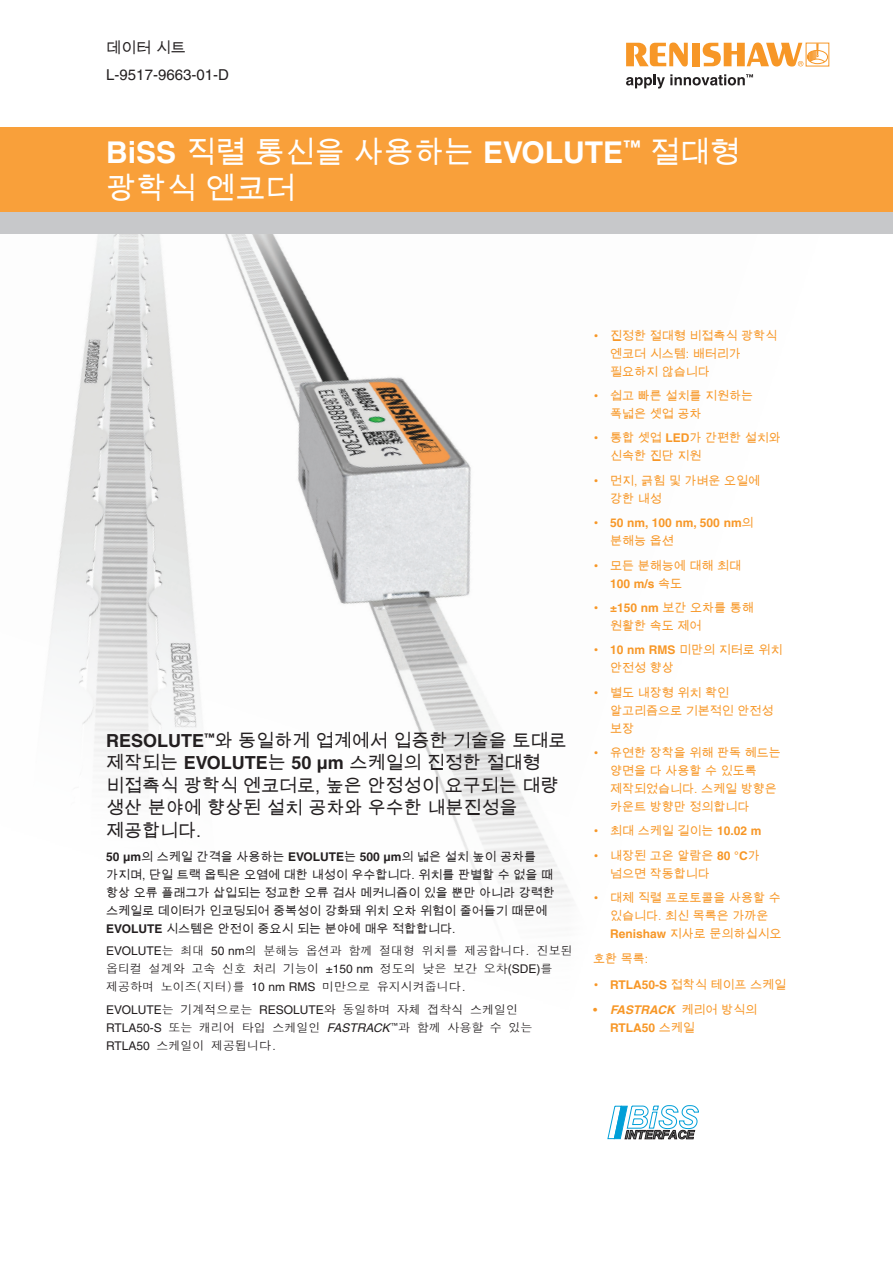
<style>
.page{position:relative;width:893px;height:1263px;background:#fff}
.page>*{position:absolute;margin:0;border:0;box-sizing:border-box;transform-origin:0 0}
.Title__dotumche{font:30px/36px "Arial Unicode MS";color:#fff}
.Subhead_12pt__dotumc{font:18px/22.5px "Arial Unicode MS";color:#231f20}
.Subhead_10pt{font:15px "Helvetica LT Pro";color:#231f20}
.Subhead_10pt__dotumc{font:15px "Arial Unicode MS";color:#231f20}
.No_bullet_Orange_8pt{font:12px/18px "Arial Unicode MS";color:#f79727}
.Text_8pt__dotumche{font:12px/18px "Dotum Che";color:#231f20}
.Text_8pt__dotumche-2{font:12px/18px "Arial Unicode MS";color:#231f20}
.t1{font:700 12px/18px "Helvetica LT Pro";color:#f79727}
.s1{font-family:"Helvetica LT Pro";font-weight:700}
.s2{font-family:"Helvetica LT Pro"}
.s3{font-family:"Helvetica LT Pro";font-style:italic}
.s4{font-family:"Dotum Che"}
.s5{font-family:"Dotum Che";font-weight:400}
.s6{font-family:"Arial Unicode MS";font-weight:400}
.s7{font-family:"Helvetica LT Pro";font-weight:700;font-style:italic}
</style>
<div class="page">
<img style="left:48px;top:234px;width:525px;height:673px">
<div style="left:0;top:128px;width:893px;height:85px;background:#f9a03a"></div>
<div style="left:0;top:213px;width:893px;height:21px;background:#c7c8ca"></div>
<svg style="left:626px;top:43px;width:62px;height:24px"></svg>
<div style="left:692px;top:43px;width:8px;height:23px;background:#f79727"></div>
<svg style="left:703px;top:43px;width:125px;height:24px"></svg>
<svg style="left:626px;top:74px;width:127px;height:14px"></svg>
<svg style="left:607px;top:1105px;width:92px;height:34px"></svg>
<p class="Subhead_10pt__dotumc" style="left:106px;top:37px;width:81px">데이터 시트</p>
<p class="Subhead_10pt" style="left:106px;top:66px;width:124px">L-9517-9663-01-D</p>
<p class="Title__dotumche" style="left:106px;top:134px;width:635px"><span class="s1">BiSS</span> 직렬 통신을 사용하는 <span class="s1">EVOLUTE</span><sup>™</sup> 절대형 광학식 엔코더</p>
<p class="Subhead_12pt__dotumc" style="left:106px;top:729px;width:462px"><span class="s1">RESOLUTE</span><sup>™</sup>와 동일하게 업계에서 입증한 기술을 토대로 제작되는 <span class="s1">EVOLUTE</span>는 <span class="s1">50 μm</span> 스케일의 진정한 절대형 비접촉식 광학식 엔코더로, 높은 안정성이 요구되는 대량 생산 분야에 향상된 설치 공차와 우수한 내분진성을 제공합니다.</p>
<p class="Text_8pt__dotumche-2" style="left:106px;top:847px;width:450px"><span class="s1">50 µm</span>의 스케일 간격을 사용하는 <span class="s1">EVOLUTE</span>는 <span class="s1">500 µm</span>의 넓은 설치 높이 공차를 가지며, 단일 트랙 옵틱은 오염에 대한 내성이 우수합니다. 위치를 판별할 수 없을 때 항상 오류 플래그가 삽입되는 정교한 오류 검사 메커니즘이 있을 뿐만 아니라 강력한 스케일로 데이터가 인코딩되어 중복성이 강화돼 위치 오차 위험이 줄어들기 때문에 <span class="s1">EVOLUTE</span> 시스템은 안전이 중요시 되는 분야에 매우 적합합니다.</p>
<p class="Text_8pt__dotumche" style="left:106px;top:942px;width:468px"><span class="s2">EVOLUTE</span>는 최대 <span class="s2">50 nm</span>의 분해능 옵션과 함께 절대형 위치를 제공합니다. 진보된 옵티컬 설계와 고속 신호 처리 기능이 <span class="s2">±150 nm</span> 정도의 낮은 보간 오차<span class="s2">(SDE)</span>를 제공하며 노이즈(지터)를 <span class="s2">10 nm RMS</span> 미만으로 유지시켜줍니다.</p>
<p class="Text_8pt__dotumche" style="left:106px;top:1000px;width:428px"><span class="s2">EVOLUTE</span>는 기계적으로는 <span class="s2">RESOLUTE</span>와 동일하며 자체 접착식 스케일인<br><span class="s2">RTLA50-S</span> 또는 캐리어 타입 스케일인 <span class="s3">FASTRACK</span> <sup>™</sup>과 함께 사용할 수 있는<br><span class="s2">RTLA50</span> 스케일이 제공됩니다.</p>
<p class="No_bullet_Orange_8pt" style="left:610px;top:326px;width:169px;text-indent:-17px"><span class="s4">•</span> 진정한 절대형 비접촉식 광학식 엔코더 시스템: 배터리가 필요하지 않습니다</p>
<p class="No_bullet_Orange_8pt" style="left:610px;top:386px;width:145px;text-indent:-17px"><span class="s4">•</span> 쉽고 빠른 설치를 지원하는 폭넓은 셋업 공차</p>
<p class="No_bullet_Orange_8pt" style="left:610px;top:429px;width:172px;text-indent:-17px"><span class="s4">•</span> 통합 셋업 <span class="s1">LED</span>가 간편한 설치와 신속한 진단 지원</p>
<p class="No_bullet_Orange_8pt" style="left:610px;top:471px;width:152px;text-indent:-17px"><span class="s4">•</span> 먼지, 긁힘 및 가벼운 오일에 강한 내성</p>
<p class="t1" style="left:610px;top:514px;width:145px;text-indent:-17px"><span class="s5">•</span> 50 nm, 100 nm, 500 nm<span class="s6">의 분해능 옵션</span></p>
<p class="No_bullet_Orange_8pt" style="left:610px;top:556px;width:133px;text-indent:-17px"><span class="s4">•</span> 모든 분해능에 대해 최대<br><span class="s1">100 m/s</span> 속도</p>
<p class="No_bullet_Orange_8pt" style="left:610px;top:598px;width:145px;text-indent:-17px"><span class="s4">•</span> <span class="s1">±150 nm</span> 보간 오차를 통해 원활한 속도 제어</p>
<p class="No_bullet_Orange_8pt" style="left:610px;top:641px;width:174px;text-indent:-17px"><span class="s4">•</span> <span class="s1">10 nm RMS</span> 미만의 지터로 위치 안전성 향상</p>
<p class="No_bullet_Orange_8pt" style="left:610px;top:683px;width:165px;text-indent:-17px"><span class="s4">•</span> 별도 내장형 위치 확인 알고리즘으로 기본적인 안전성 보장</p>
<p class="No_bullet_Orange_8pt" style="left:610px;top:744px;width:172px;text-indent:-17px"><span class="s4">•</span> 유연한 장착을 위해 판독 헤드는 양면을 다 사용할 수 있도록 제작되었습니다. 스케일 방향은 카운트 방향만 정의합니다</p>
<p class="No_bullet_Orange_8pt" style="left:593px;top:822px;width:170px"><span class="s4">•</span> 최대 스케일 길이는 <span class="s1">10.02 m</span></p>
<p class="No_bullet_Orange_8pt" style="left:610px;top:846px;width:151px;text-indent:-17px"><span class="s4">•</span> 내장된 고온 알람은 <span class="s1">80 °C</span>가 넘으면 작동합니다</p>
<p class="No_bullet_Orange_8pt" style="left:610px;top:889px;width:173px;text-indent:-17px"><span class="s4">•</span> 대체 직렬 프로토콜을 사용할 수 있습니다. 최신 목록은 가까운<br><span class="s1">Renishaw</span> 지사로 문의하십시오</p>
<p class="No_bullet_Orange_8pt" style="left:593px;top:949px;width:57px">호환 목록:</p>
<p class="No_bullet_Orange_8pt" style="left:593px;top:976px;width:195px"><span class="s4">•</span> <span class="s1">RTLA50-S</span> 접착식 테이프 스케일</p>
<p class="No_bullet_Orange_8pt" style="left:610px;top:1000px;width:148px;text-indent:-17px"><span class="s2">•</span> <span class="s7">FASTRACK</span> 케리어 방식의<br><span class="s1">RTLA50</span> 스케일</p>
</div>
